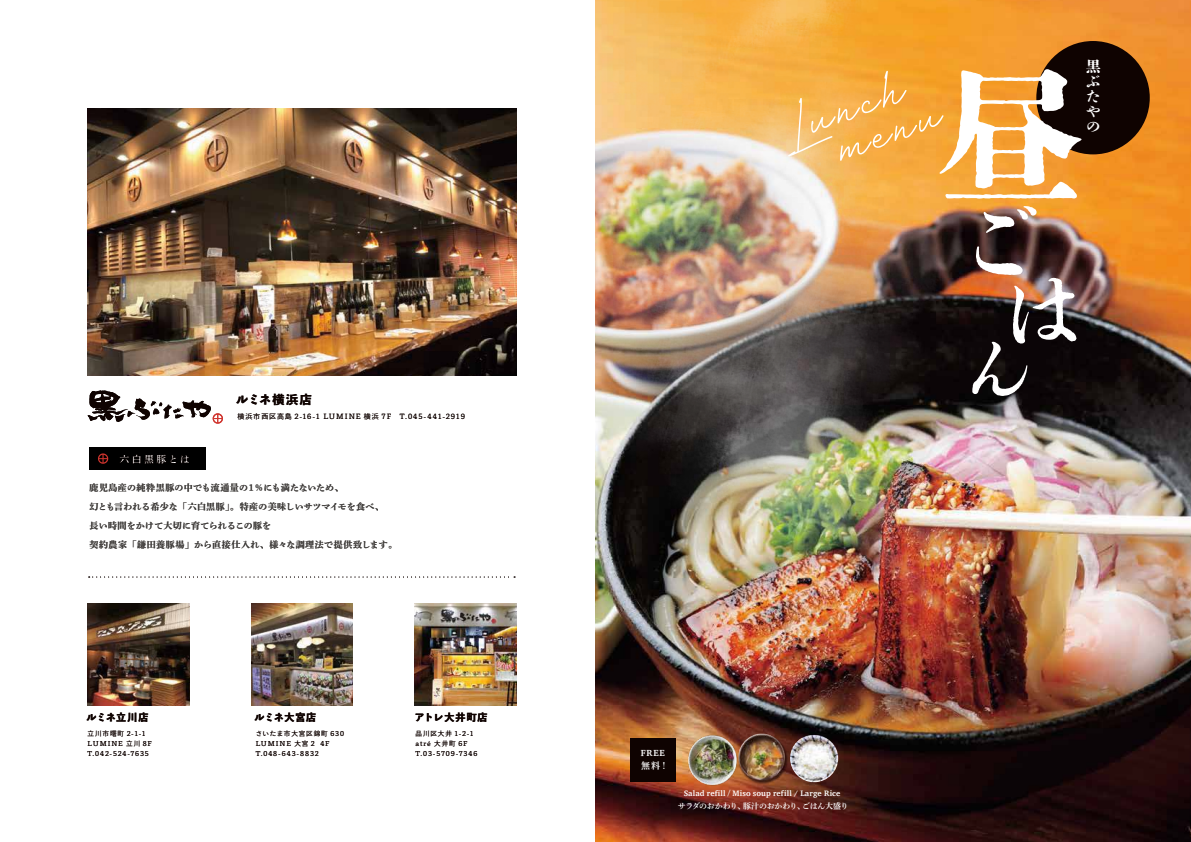
<style>
.page{position:relative;width:1191px;height:842px;background:#fff}
.page>*{position:absolute;margin:0;border:0;box-sizing:border-box;transform-origin:0 0}
.t1{font:800 146.8px "DNP Shuei N Shogo Min Std";color:#fff}
.t2{font:800 85.6px "DNP Shuei N Shogo Min Std";color:#fff;scale:1.06 1}
.t3{font:800 78.3px "DNP Shuei N Shogo Min Std";color:#fff}
.t4{font:800 66px "DNP Shuei N Shogo Min Std";color:#fff}
.t5{font:51.4px/36px "Velocity DEMO Regular";color:#fff}
.t6{font:800 15px/15px "DNP Shuei N Shogo Min Std";color:#fff;text-align:justify}
.t7{font:800 12px "Toppan Bunkyu Midashi Gothic Std N";letter-spacing:.09em;color:#0f0301}
.t8{font:800 10px "Toppan Bunkyu Midashi Gothic Std N";letter-spacing:.05em;color:#0f0301}
.t9{font:800 10px "Toppan Bunkyu Midashi Gothic Std N";letter-spacing:.085em;color:#0f0301}
.t10{font:10px "DNP Shuei Y Min Std B";letter-spacing:.22em;color:#fff}
.t11{font:9px/19px "DNP Shuei Min Pr 6 N B";letter-spacing:.02em;color:#413e3c}
.t12{font:700 9px "Charter";color:#fff}
.t13{font:9px "DNP Shuei Min Pr 6 B";color:#fff}
.t14{font:700 8px "Charter";letter-spacing:.02em;color:#fff}
.t15{font:8px "DNP Shuei Min Pr 6 B";letter-spacing:-.04em;color:#fff}
.t16{font:7px "Toppan Bunkyu Gothic Pr 6 N";letter-spacing:.135em;color:#0f0301}
.t17{font:6.6px/10.1px "Toppan Bunkyu Gothic Pr 6 N";letter-spacing:.135em;color:#0f0301}
.s1{font-family:"Koz Go Pr 6 N";font-weight:400}
</style>
<div class="page">
<img style="left:596px;top:644px;width:595px;height:198px">
<img style="left:596px;top:0;width:595px;height:644px">
<img style="left:596px;top:51px;width:517px;height:597px">
<img style="left:88px;top:109px;width:428px;height:266px">
<img style="left:252px;top:604px;width:101px;height:102px">
<img style="left:414px;top:604px;width:102px;height:102px">
<img style="left:679px;top:727px;width:66px;height:66px">
<img style="left:736px;top:732px;width:53px;height:54px">
<div style="left:1036px;top:41px;width:113px;height:113px;background:#0f0301;border-radius:50%"></div>
<img style="left:87px;top:604px;width:102px;height:102px">
<svg style="left:88px;top:390px;width:135px;height:34px"></svg>
<div style="left:89px;top:447px;width:117px;height:23px;background:#000"></div>
<svg style="left:98px;top:453px;width:10px;height:11px"></svg>
<svg style="left:89px;top:576px;width:426px;height:1px"></svg>
<img style="left:790px;top:734px;width:48px;height:48px;border-radius:24px">
<div style="left:630px;top:738px;width:45px;height:43px;background:#0f0301"></div>
<p class="t10" style="left:119px;top:452px;width:72px">六白黒豚とは</p>
<h3 class="t7" style="left:236px;top:390px;width:77px">ルミネ横浜店</h3>
<p class="t16" style="left:237px;top:412px;width:229px">横浜市西区高島 2-16-1 LUMINE 横浜 7F T.045-441-2919</p>
<p class="t11" style="left:90px;top:478px;width:309px">鹿児島産の純粋黒豚の中でも流通量の１％にも満たないため、<br>幻とも言われる希少な「六白黒豚」。特産の美味しいサツマイモを食べ、<br>長い時間をかけて大切に育てられるこの豚を<br>契約農家「鎌田養豚場」から直接仕入れ、様々な調理法で提供致します。</p>
<p class="t8" style="left:86px;top:709px;width:63px">ルミネ立川店</p>
<p class="t17" style="left:88px;top:729px;width:66px">立川市曙町 2-1-1<br>LUMINE 立川 8F<br>T.042-524-7635</p>
<p class="t8" style="left:255px;top:709px;width:63px">ルミネ大宮店</p>
<p class="t17" style="left:256px;top:729px;width:90px">さいたま市大宮区錦町 630<br>LUMINE 大宮 2 4F<br>T.048-643-8832</p>
<p class="t9" style="left:414px;top:709px;width:75px">アトレ大井町店</p>
<p class="t17" style="left:415px;top:729px;width:63px">品川区大井 1-2-1 atré 大井町 6F<br>T.03-5709-7346</p>
<h3 class="t6" style="left:1085px;top:58px;width:16px">黒ぶたやの</h3>
<h3 class="t5" style="left:820px;top:100px;width:110px;text-indent:-40px;rotate:-20deg">Lunch menu</h3>
<h1 class="t1" style="left:936px;top:32px;width:146px">昼</h1>
<h2 class="t2" style="left:954px;top:182px;width:79px">ご</h2>
<h3 class="t3" style="left:1003px;top:256px;width:75px">は</h3>
<h3 class="t4" style="left:965px;top:323px;width:64px">ん</h3>
<p class="t12" style="left:641px;top:745px;width:25px">FREE</p>
<p class="t13" style="left:641px;top:761px;width:29px">無料！</p>
<p class="t14" style="left:683px;top:786px;width:158px">Salad refill <span class="s1">/</span> Miso soup refill / Large Rice</p>
<p class="t15" style="left:678px;top:802px;width:172px">サラダのおかわり、豚汁のおかわり、ごはん大盛り</p>
</div>
